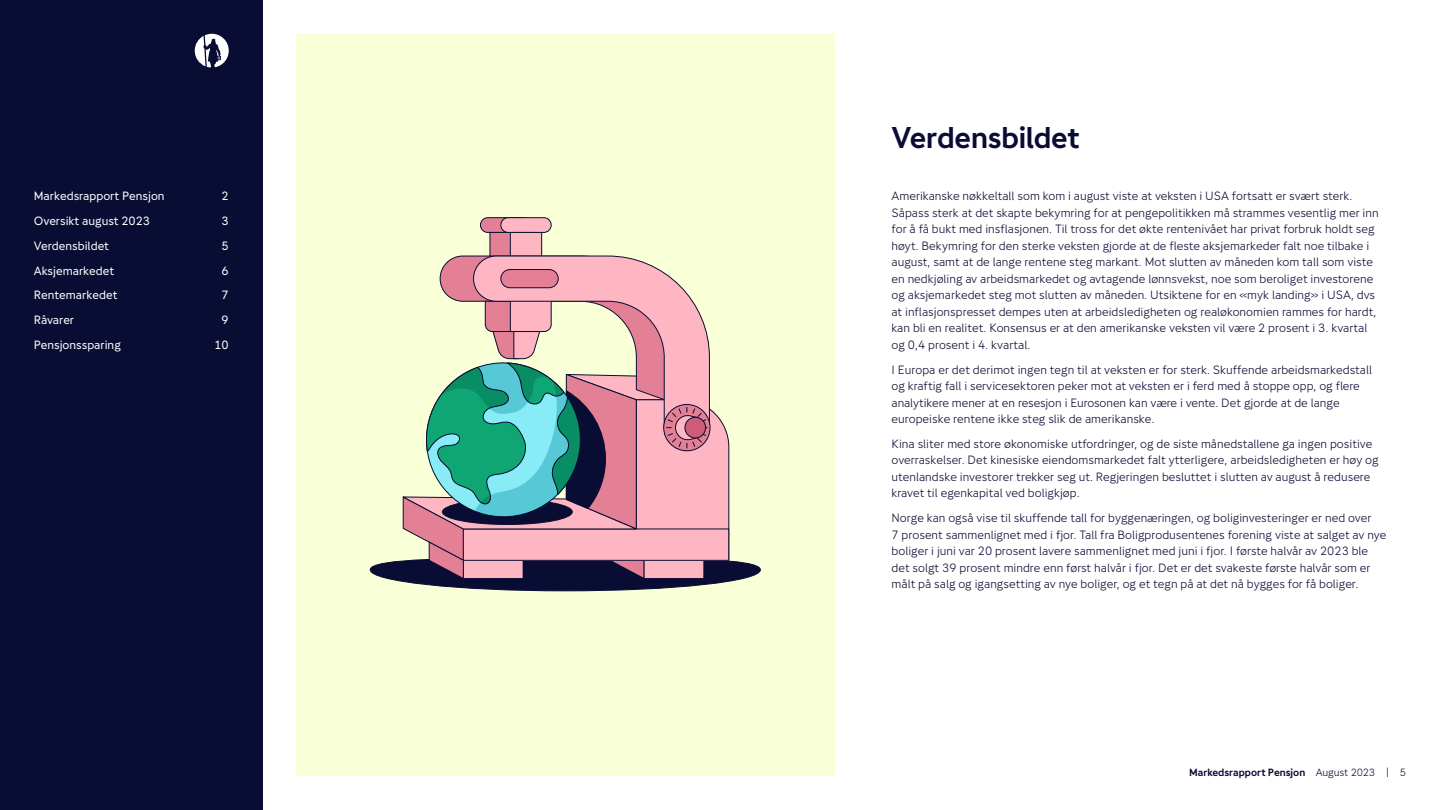
<style>
.page{position:relative;width:1440px;height:810px;background:#fff}
.page>*{position:absolute;margin:0;border:0;box-sizing:border-box;transform-origin:0 0}
.t1{font:700 30px "Gjensidige Type";letter-spacing:-.01em;color:#090c33}
.P_Brødtekst{font:300 12px/16.5px "Gjensidige Type";color:#090c33}
.t2{font:12px "Gjensidige Type";color:#fff}
.t3{font:700 10.5px "Gjensidige Type";color:#090c33}
.s1{font-weight:300}
</style>
<div class="page">
<div style="left:0;top:0;width:262px;height:810px;background:#090c33"></div>
<svg style="left:195px;top:34px;width:34px;height:33px"></svg>
<div style="left:296px;top:34px;width:538px;height:742px;background:#f9ffd7"></div>
<div style="left:480px;top:218px;width:51px;height:14px;background:#e48095;border-radius:7px"></div>
<div style="left:480px;top:217px;width:51px;height:16px;border:1px solid #090c33;border-radius:7px"></div>
<div style="left:490px;top:232px;width:31px;height:24px;background:#e48095"></div>
<div style="left:490px;top:232px;width:32px;height:24px;border:1px solid #090c33"></div>
<div style="left:501px;top:218px;width:50px;height:14px;background:#fdb6c2;border-radius:7px"></div>
<div style="left:501px;top:217px;width:50px;height:16px;border:1px solid #090c33;border-radius:7px"></div>
<div style="left:510px;top:232px;width:32px;height:24px;background:#fdb6c2"></div>
<div style="left:510px;top:232px;width:32px;height:24px;border:1px solid #090c33"></div>
<svg style="left:370px;top:255px;width:391px;height:336px"></svg>
<p class="t2" style="left:34px;top:189px;width:132px">Markedsrapport Pensjon</p>
<p class="t2" style="left:222px;top:189px;width:9px">2</p>
<p class="t2" style="left:34px;top:214px;width:118px">Oversikt august 2023</p>
<p class="t2" style="left:222px;top:214px;width:9px">3</p>
<p class="t2" style="left:34px;top:238px;width:77px">Verdensbildet</p>
<p class="t2" style="left:222px;top:238px;width:9px">5</p>
<p class="t2" style="left:34px;top:263px;width:82px">Aksjemarkedet</p>
<p class="t2" style="left:222px;top:263px;width:9px">6</p>
<p class="t2" style="left:34px;top:288px;width:85px">Rentemarkedet</p>
<p class="t2" style="left:222px;top:288px;width:9px">7</p>
<p class="t2" style="left:34px;top:313px;width:42px">Råvarer</p>
<p class="t2" style="left:222px;top:313px;width:9px">9</p>
<p class="t2" style="left:34px;top:337px;width:89px">Pensjonssparing</p>
<p class="t2" style="left:214px;top:337px;width:16px">10</p>
<h2 class="t1" style="left:892px;top:119px;width:190px">Verdensbildet</h2>
<p class="P_Brødtekst" style="left:892px;top:188px;width:489px">Amerikanske nøkkeltall som kom i august viste at veksten i USA fortsatt er svært sterk.<br>Såpass sterk at det skapte bekymring for at pengepolitikken må strammes vesentlig mer inn for å få bukt med insflasjonen. Til tross for det økte rentenivået har privat forbruk holdt seg høyt. Bekymring for den sterke veksten gjorde at de fleste aksjemarkeder falt noe tilbake i august, samt at de lange rentene steg markant. Mot slutten av måneden kom tall som viste en nedkjøling av arbeidsmarkedet og avtagende lønnsvekst, noe som beroliget investorene og aksjemarkedet steg mot slutten av måneden. Utsiktene for en «myk landing» i USA, dvs at inflasjonspresset dempes uten at arbeidsledigheten og realøkonomien rammes for hardt, kan bli en realitet. Konsensus er at den amerikanske veksten vil være 2 prosent i 3. kvartal og 0,4 prosent i 4. kvartal.</p>
<p class="P_Brødtekst" style="left:892px;top:361px;width:482px">I Europa er det derimot ingen tegn til at veksten er for sterk. Skuffende arbeidsmarkedstall og kraftig fall i servicesektoren peker mot at veksten er i ferd med å stoppe opp, og flere analytikere mener at en resesjon i Eurosonen kan være i vente. Det gjorde at de lange europeiske rentene ikke steg slik de amerikanske.</p>
<p class="P_Brødtekst" style="left:892px;top:435px;width:489px">Kina sliter med store økonomiske utfordringer, og de siste månedstallene ga ingen positive overraskelser. Det kinesiske eiendomsmarkedet falt ytterligere, arbeidsledigheten er høy og utenlandske investorer trekker seg ut. Regjeringen besluttet i slutten av august å redusere kravet til egenkapital ved boligkjøp.</p>
<p class="P_Brødtekst" style="left:892px;top:509px;width:496px">Norge kan også vise til skuffende tall for byggenæringen, og boliginvesteringer er ned over<br>7 prosent sammenlignet med i fjor. Tall fra Boligprodusentenes forening viste at salget av nye boliger i juni var 20 prosent lavere sammenlignet med juni i fjor. I første halvår av 2023 ble det solgt 39 prosent mindre enn først halvår i fjor. Det er det svakeste første halvår som er målt på salg og igangsetting av nye boliger, og et tegn på at det nå bygges for få boliger.</p>
<p class="t3" style="left:1189px;top:766px;width:219px">Markedsrapport Pensjon <span class="s1">August 2023 | 5</span></p>
</div>
